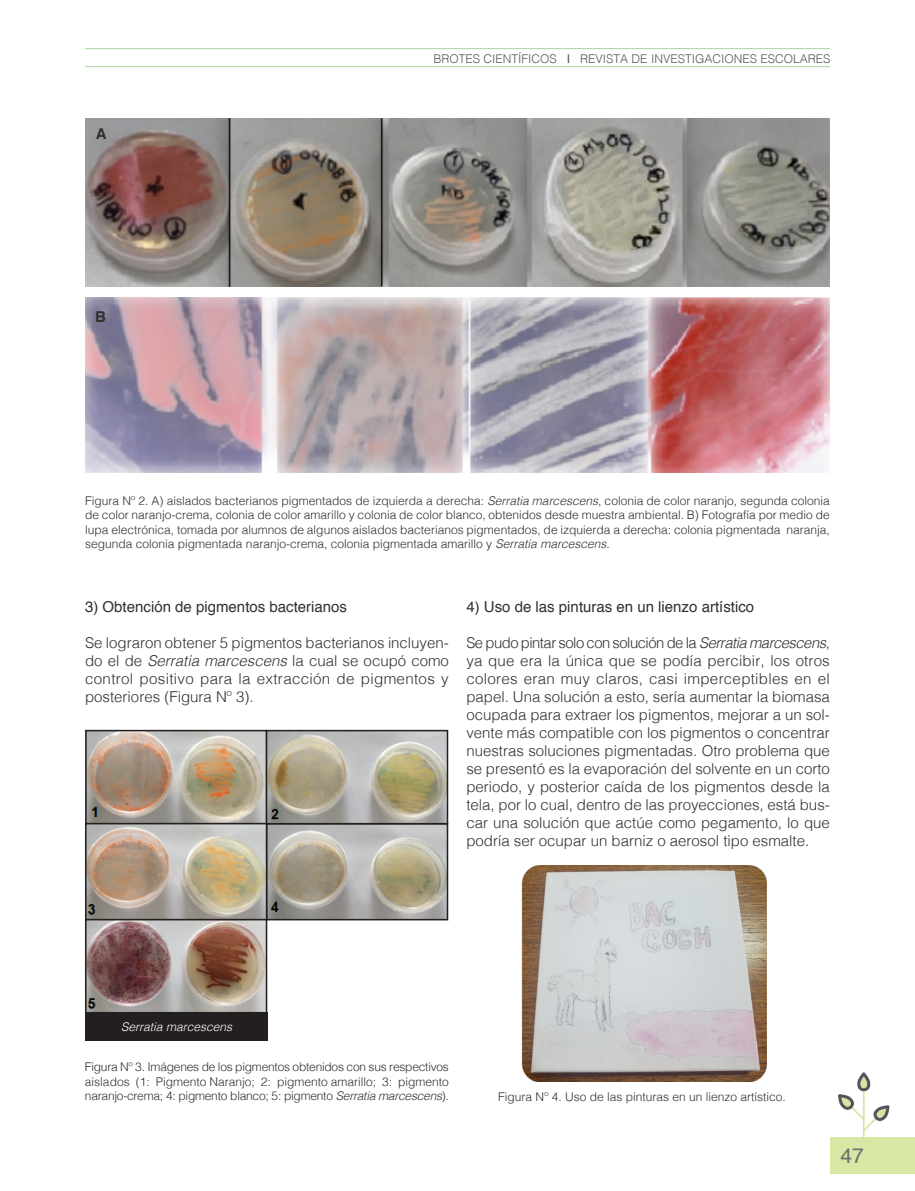
<style>
.page{position:relative;width:915px;height:1191px;background:#fff}
.page>*{position:absolute;margin:0;border:0;box-sizing:border-box;transform-origin:0 0}
.t1{font:21px "Helvetica";color:#57585a}
.contenidos{font:300 15px/18px "Helvetica";color:#312f30;text-align:justify}
.contenidos-2{font:15px "Helvetica";color:#312f30}
.contenidos-3{font:700 15px "Helvetica";color:#312f30}
.pie_de_foto{font:300 12px/14.4px "Helvetica";color:#312f30;text-align:justify}
.pie_de_foto-2{font:300 12px/14.4px "Helvetica";letter-spacing:-.02em;color:#312f30}
.t2{font:300 12px "Helvetica";color:#57585a}
.pie_de_foto-3{font:italic 300 12px "Helvetica";color:#fff}
.s1{font-weight:400}
.s2{font-style:italic}
.s3{color:#6c6d70}
</style>
<div class="page">
<hr style="left:85px;top:48px;width:744px;height:1px;background:#a9d6a0">
<hr style="left:85px;top:66px;width:744px;height:1px;background:#a9d6a0">
<div style="left:829px;top:1137px;width:85px;height:37px;background:#d9e7a4"></div>
<svg style="left:838px;top:1072px;width:51px;height:65px"></svg>
<img style="left:85px;top:119px;width:744px;height:168px">
<img style="left:85px;top:297px;width:744px;height:176px">
<img style="left:88px;top:733px;width:357px;height:184px">
<div style="left:266px;top:823px;width:182px;height:97px;border:2px solid #231f20"></div>
<div style="left:85px;top:730px;width:182px;height:94px;border:2px solid #231f20"></div>
<div style="left:266px;top:730px;width:182px;height:94px;border:2px solid #231f20"></div>
<div style="left:85px;top:823px;width:182px;height:97px;border:2px solid #231f20"></div>
<img style="left:88px;top:922px;width:176px;height:88px">
<div style="left:85px;top:919px;width:182px;height:94px;border:2px solid #231f20"></div>
<div style="left:85px;top:1011px;width:182px;height:29px;background:#231f20"></div>
<img style="left:521px;top:866px;width:245px;height:215px">
<p class="contenidos-3" style="left:96px;top:121px;width:12px">A</p>
<p class="contenidos-3" style="left:95px;top:305px;width:12px">B</p>
<p class="t2" style="left:433px;top:48px;width:398px">BROTES CIENTÍFICOS <span class="s1">I</span> REVISTA DE INVESTIGACIONES ESCOLARES</p>
<p class="pie_de_foto" style="left:85px;top:492px;width:746px">Figura Nº 2. A) aislados bacterianos pigmentados de izquierda a derecha: <span class="s2">Serratia marcescens</span>, colonia de color naranjo, segunda colonia de color naranjo-crema, colonia de color amarillo y colonia de color blanco, obtenidos desde muestra ambiental. B) Fotografía por medio de lupa electrónica, tomada por alumnos de algunos aislados bacterianos pigmentados, de izquierda a derecha: colonia pigmentada naranja, segunda colonia pigmentada naranjo-crema, colonia pigmentada amarillo y <span class="s2">Serratia marcescens</span>.</p>
<p class="contenidos-2" style="left:85px;top:595px;width:263px">3) Obtención de pigmentos bacterianos</p>
<p class="contenidos" style="left:85px;top:632px;width:365px">Se lograron obtener 5 pigmentos bacterianos incluyen&shy;do el de <span class="s2">Serratia marcescens</span> la cual se ocupó como control positivo para la extracción de pigmentos y posteriores (Figura Nº 3).</p>
<p class="contenidos-2" style="left:466px;top:595px;width:289px">4) Uso de las pinturas en un lienzo artístico</p>
<p class="contenidos" style="left:466px;top:632px;width:365px">Se pudo pintar solo con solución de la <span class="s2">Serratia marcescens</span>, ya que era la única que se podía percibir, los otros colores eran muy claros, casi imperceptibles en el papel. Una solución a esto, sería aumentar la biomasa ocupada para extraer los pigmentos, mejorar a un sol&shy;vente más compatible con los pigmentos o concentrar nuestras soluciones pigmentadas. Otro problema que se presentó es la evaporación del solvente en un corto periodo, y posterior caída de los pigmentos desde la tela, por lo cual, dentro de las proyecciones, está bus&shy;car una solución que actúe como pegamento, lo que podría ser ocupar un barniz o aerosol tipo esmalte.</p>
<p class="pie_de_foto-3" style="left:121px;top:1016px;width:112px">Serratia marcescens</p>
<p class="pie_de_foto-2" style="left:85px;top:1059px;width:365px">Figura Nº 3. Imágenes de los pigmentos obtenidos con sus respectivos aislados (1: Pigmento Naranjo; 2: pigmento amarillo; 3: pigmento</p>
<p class="pie_de_foto-2" style="left:85px;top:1087px;width:365px">naranjo-crema; 4: pigmento blanco; 5: pigmento <span class="s2">Serratia marcescens</span>).</p>
<p class="pie_de_foto" style="left:498px;top:1088px;width:289px">Figura Nº 4. Uso de las pinturas en un lienzo artístico.</p>
<h1 class="t1" style="left:834px;top:1139px;width:30px">47<span class="s3">47</span></h1>
</div>
